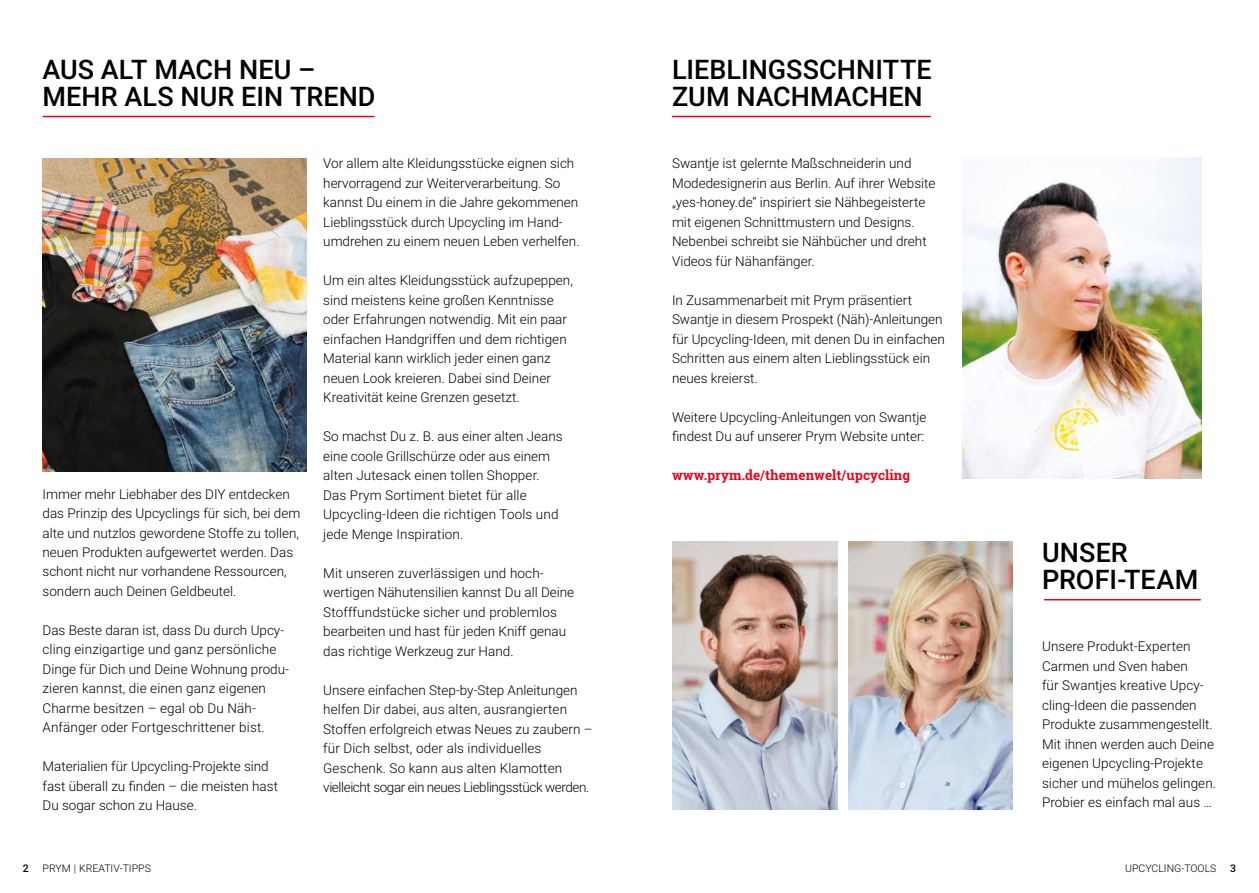
<style>
.page{position:relative;width:1259px;height:893px;background:#fff}
.page>*{position:absolute;margin:0;border:0;box-sizing:border-box;transform-origin:0 0}
.t1{font:500 27px/27px "Roboto";color:#000}
.t2{font:300 13.5px/19.5px "Roboto";color:#000}
.t3{font:700 13.5px "Roboto Slab";color:#e3061b}
.t4{font:300 10.5px "Roboto";color:#000}
.t5{font:500 10.5px "Roboto";color:#000}
</style>
<div class="page">
<hr style="left:672px;top:116px;width:258px;height:1px;background:#e3061b">
<hr style="left:43px;top:116px;width:331px;height:1px;background:#e3061b">
<hr style="left:1044px;top:599px;width:156px;height:1px;background:#e3061b">
<img style="left:962px;top:158px;width:239px;height:321px">
<img style="left:43px;top:158px;width:263px;height:313px">
<img style="left:672px;top:542px;width:165px;height:267px">
<img style="left:848px;top:542px;width:164px;height:267px">
<h1 class="t1" style="left:43px;top:55px;width:334px">AUS ALT MACH NEU –<br>MEHR ALS NUR EIN TREND</h1>
<p class="t2" style="left:43px;top:483px;width:259px">Immer mehr Liebhaber des DIY entdecken das Prinzip des Upcyclings für sich, bei dem alte und nutzlos gewordene Stoffe zu tollen, neuen Produkten aufgewertet werden. Das schont nicht nur vorhandene Ressourcen, sondern auch Deinen Geldbeutel.</p>
<p class="t2" style="left:43px;top:620px;width:248px">Das Beste daran ist, dass Du durch Upcy&shy;cling einzigartige und ganz persönliche Dinge für Dich und Deine Wohnung produ&shy;zieren kannst, die einen ganz eigenen Charme besitzen – egal ob Du Näh-Anfänger oder Fortgeschrittener bist.</p>
<p class="t2" style="left:43px;top:756px;width:237px">Materialien für Upcycling-Projekte sind fast überall zu finden – die meisten hast<br>Du sogar schon zu Hause.</p>
<p class="t2" style="left:323px;top:153px;width:258px">Vor allem alte Kleidungsstücke eignen sich hervorragend zur Weiterverarbeitung. So kannst Du einem in die Jahre gekommenen Lieblingsstück durch Upcycling im Hand&shy;umdrehen zu einem neuen Leben verhelfen.</p>
<p class="t2" style="left:323px;top:270px;width:251px">Um ein altes Kleidungsstück aufzupeppen, sind meistens keine großen Kenntnisse oder Erfahrungen notwendig. Mit ein paar einfachen Handgriffen und dem richtigen Material kann wirklich jeder einen ganz neuen Look kreieren. Dabei sind Deiner Kreativität keine Grenzen gesetzt.</p>
<p class="t2" style="left:323px;top:426px;width:241px">So machst Du z. B. aus einer alten Jeans eine coole Grillschürze oder aus einem alten Jutesack einen tollen Shopper.<br>Das Prym Sortiment bietet für alle Upcycling-Ideen die richtigen Tools und jede Menge Inspiration.</p>
<p class="t2" style="left:323px;top:563px;width:252px">Mit unseren zuverlässigen und hoch&shy;wertigen Nähutensilien kannst Du all Deine Stofffundstücke sicher und problemlos bearbeiten und hast für jeden Kniff genau das richtige Werkzeug zur Hand.</p>
<p class="t2" style="left:323px;top:680px;width:271px">Unsere einfachen Step-by-Step Anleitungen helfen Dir dabei, aus alten, ausrangierten Stoffen erfolgreich etwas Neues zu zaubern – für Dich selbst, oder als individuelles Geschenk. So kann aus alten Klamotten vielleicht sogar ein neues Lieblingsstück werden.</p>
<h1 class="t1" style="left:672px;top:55px;width:261px">LIEBLINGSSCHNITTE<br>ZUM NACHMACHEN</h1>
<p class="t2" style="left:672px;top:153px;width:265px">Swantje ist gelernte Maßschneiderin und Modedesignerin aus Berlin. Auf ihrer Website „yes-honey.de“ inspiriert sie Nähbegeisterte mit eigenen Schnittmustern und Designs.<br>Nebenbei schreibt sie Nähbücher und dreht Videos für Nähanfänger.</p>
<p class="t2" style="left:672px;top:290px;width:274px">In Zusammenarbeit mit Prym präsentiert Swantje in diesem Prospekt (Näh)-Anleitungen für Upcycling-Ideen, mit denen Du in einfachen Schritten aus einem alten Lieblingsstück ein neues kreierst.</p>
<p class="t2" style="left:672px;top:407px;width:256px">Weitere Upcycling-Anleitungen von Swantje findest Du auf unserer Prym Website unter:</p>
<p class="t3" style="left:672px;top:466px;width:240px">www.prym.de/themenwelt/upcycling</p>
<h1 class="t1" style="left:1042px;top:538px;width:158px">UNSER<br>PROFI-TEAM</h1>
<p class="t2" style="left:1042px;top:636px;width:175px">Unsere Produkt-Experten<br>Carmen und Sven haben<br>für Swantjes kreative Upcy&shy;cling-Ideen die passenden<br>Produkte zusammengestellt.<br>Mit ihnen werden auch Deine eigenen Upcycling-Projekte sicher und mühelos gelingen.<br>Probier es einfach mal aus …</p>
<p class="t5" style="left:23px;top:861px;width:7px">2</p>
<p class="t4" style="left:43px;top:861px;width:110px">PRYM | KREATIV-TIPPS</p>
<p class="t4" style="left:1125px;top:861px;width:93px">UPCYCLING-TOOLS</p>
<p class="t5" style="left:1230px;top:861px;width:7px">3</p>
</div>
